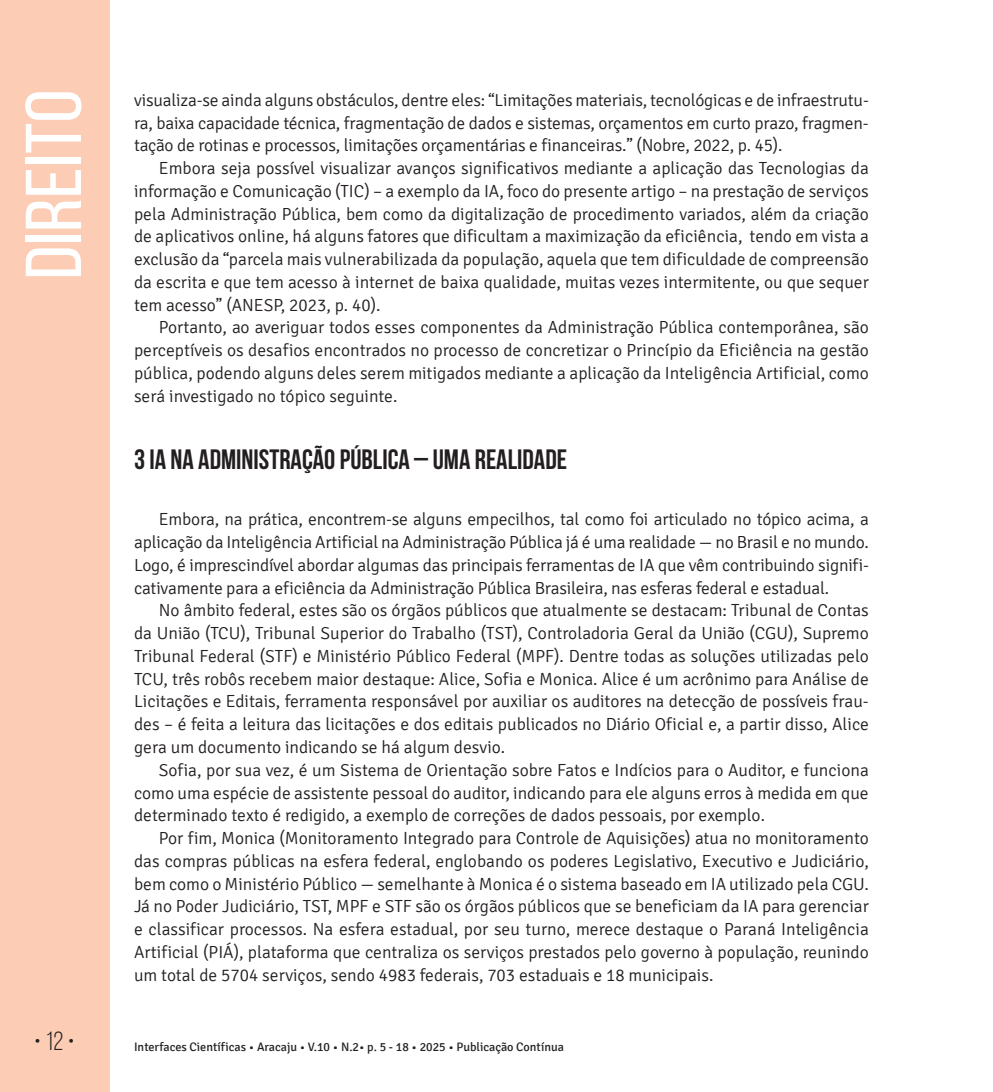
<style>
.page{position:relative;width:993px;height:1092px;background:#fff}
.page>*{position:absolute;margin:0;border:0;box-sizing:border-box;transform-origin:0 0}
.t1{font:78.75px "Bebas Neue";color:#fff;scale:1.09 1}
.t2{font:700 28px "Bebas Neue";color:#231f20}
.t3{font:26.25px "Bebas Neue";color:#231f20}
.t4{font:300 17.5px/22.8px "Signika";color:#231f20;text-align:justify}
.t5{font:12.25px "Signika";color:#231f20}
</style>
<div class="page">
<div style="left:0;top:0;width:109px;height:1091px;background:#fcccb5"></div>
<h1 class="t1" style="left:11px;top:279px;width:176px;rotate:-90deg">Direito</h1>
<p class="t4" style="left:134px;top:89px;width:736px">visualiza-se ainda alguns obstáculos, dentre eles: “Limitações materiais, tecnológicas e de infraestrutu&shy;ra, baixa capacidade técnica, fragmentação de dados e sistemas, orçamentos em curto prazo, fragmen&shy;tação de rotinas e processos, limitações orçamentárias e financeiras.” (Nobre, 2022, p. 45).</p>
<p class="t4" style="left:134px;top:157px;width:736px;text-indent:25px">Embora seja possível visualizar avanços significativos mediante a aplicação das Tecnologias da informação e Comunicação (TIC) – a exemplo da IA, foco do presente artigo – na prestação de serviços pela Administração Pública, bem como da digitalização de procedimento variados, além da criação de aplicativos online, há alguns fatores que dificultam a maximização da eficiência, tendo em vista a exclusão da “parcela mais vulnerabilizada da população, aquela que tem dificuldade de compreensão da escrita e que tem acesso à internet de baixa qualidade, muitas vezes intermitente, ou que sequer tem acesso” (ANESP, 2023, p. 40).</p>
<p class="t4" style="left:134px;top:316px;width:736px;text-indent:25px">Portanto, ao averiguar todos esses componentes da Administração Pública contemporânea, são perceptíveis os desafios encontrados no processo de concretizar o Princípio da Eficiência na gestão pública, podendo alguns deles serem mitigados mediante a aplicação da Inteligência Artificial, como será investigado no tópico seguinte.</p>
<h2 class="t2" style="left:134px;top:444px;width:434px">3 IA NA ADMINISTRAÇÃO PÚBLICA – UMA REALIDADE</h2>
<p class="t4" style="left:134px;top:508px;width:736px;text-indent:25px">Embora, na prática, encontrem-se alguns empecilhos, tal como foi articulado no tópico acima, a aplicação da Inteligência Artificial na Administração Pública já é uma realidade — no Brasil e no mundo.<br>Logo, é imprescindível abordar algumas das principais ferramentas de IA que vêm contribuindo signifi&shy;cativamente para a eficiência da Administração Pública Brasileira, nas esferas federal e estadual.</p>
<p class="t4" style="left:134px;top:599px;width:736px;text-indent:25px">No âmbito federal, estes são os órgãos públicos que atualmente se destacam: Tribunal de Contas da União (TCU), Tribunal Superior do Trabalho (TST), Controladoria Geral da União (CGU), Supremo Tribunal Federal (STF) e Ministério Público Federal (MPF). Dentre todas as soluções utilizadas pelo TCU, três robôs recebem maior destaque: Alice, Sofia e Monica. Alice é um acrônimo para Análise de Licitações e Editais, ferramenta responsável por auxiliar os auditores na detecção de possíveis frau&shy;des – é feita a leitura das licitações e dos editais publicados no Diário Oficial e, a partir disso, Alice gera um documento indicando se há algum desvio.</p>
<p class="t4" style="left:134px;top:758px;width:736px;text-indent:25px">Sofia, por sua vez, é um Sistema de Orientação sobre Fatos e Indícios para o Auditor, e funciona como uma espécie de assistente pessoal do auditor, indicando para ele alguns erros à medida em que determinado texto é redigido, a exemplo de correções de dados pessoais, por exemplo.</p>
<p class="t4" style="left:134px;top:827px;width:736px;text-indent:25px">Por fim, Monica (Monitoramento Integrado para Controle de Aquisições) atua no monitoramento das compras públicas na esfera federal, englobando os poderes Legislativo, Executivo e Judiciário, bem como o Ministério Público — semelhante à Monica é o sistema baseado em IA utilizado pela CGU.<br>Já no Poder Judiciário, TST, MPF e STF são os órgãos públicos que se beneficiam da IA para gerenciar e classificar processos. Na esfera estadual, por seu turno, merece destaque o Paraná Inteligência Artificial (PIÁ), plataforma que centraliza os serviços prestados pelo governo à população, reunindo um total de 5704 serviços, sendo 4983 federais, 703 estaduais e 18 municipais.</p>
<h3 class="t3" style="left:34px;top:1026px;width:42px">• 12 •</h3>
<p class="t5" style="left:134px;top:1040px;width:431px">Interfaces Científicas • Aracaju • V.10 • N.2• p. 5 - 18 • 2025 • Publicação Contínua</p>
</div>
